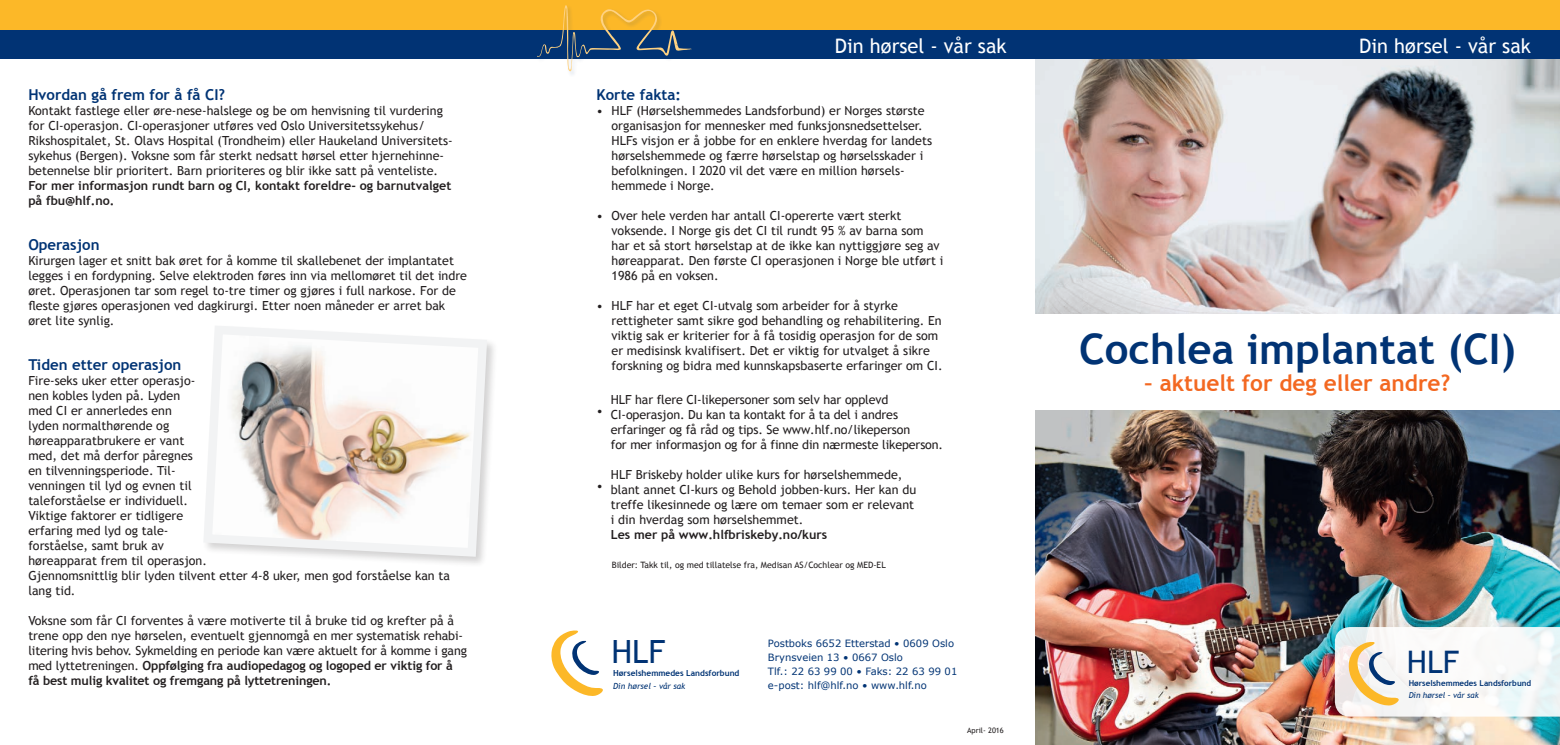
<style>
.page{position:relative;width:1560px;height:745px;background:#fff}
.page>*{position:absolute;margin:0;border:0;box-sizing:border-box;transform-origin:0 0}
.t1{font:700 42px "Trebuchet MS";color:#013374}
.t2{font:32px "Trebuchet MS";color:#013374}
.t3{font:31px "Trebuchet MS";color:#013374}
.t4{font:700 22.62px "Trebuchet MS";color:#f36821}
.t5{font:20px "Trebuchet MS";color:#fff}
.t6{font:700 15px "Trebuchet MS";color:#013374}
.t7{font:12.5px/15px "Trebuchet MS";color:#231f20}
.t8{font:700 12.5px/15px "Trebuchet MS";color:#231f20}
.t9{font:10px/13.8px "Verdana";color:#013374}
.t10{font:8.75px "Trebuchet MS";color:#231f20}
.t11{font:700 8.38px "Trebuchet MS";color:#013374}
.t12{font:italic 8.38px "Trebuchet MS";color:#013374}
.t13{font:700 8.12px "Trebuchet MS";color:#013374}
.t14{font:italic 8.12px "Trebuchet MS";color:#013374}
.t15{font:7.5px "Trebuchet MS";color:#231f20}
.s1{font-weight:700}
</style>
<div class="page">
<img style="left:1035px;top:59px;width:524px;height:254px">
<div style="left:0;top:0;width:1559px;height:59px;background:#013374"></div>
<div style="left:0;top:0;width:1559px;height:29px;background:#fcb828"></div>
<div style="left:536px;top:4px;width:161px;height:73px;background:#013374;opacity:.2"></div>
<svg style="left:537px;top:5px;width:154px;height:66px"></svg>
<svg style="left:551px;top:630px;width:52px;height:66px"></svg>
<svg style="left:204px;top:326px;width:287px;height:235px"></svg>
<img style="left:1035px;top:410px;width:524px;height:334px">
<svg style="left:1334px;top:626px;width:225px;height:90px"></svg>
<p class="t6" style="left:28px;top:85px;width:198px">Hvordan gå frem for å få CI?</p>
<p class="t7" style="left:28px;top:103px;width:426px">Kontakt fastlege eller øre-nese-halslege og be om henvisning til vurdering for CI-operasjon. CI-operasjoner utføres ved Oslo Universitetssykehus/ Rikshospitalet, St. Olavs Hospital (Trondheim) eller Haukeland Universitets&shy;sykehus (Bergen). Voksne som får sterkt nedsatt hørsel etter hjernehinne&shy;betennelse blir prioritert. Barn prioriteres og blir ikke satt på venteliste.</p>
<p class="t8" style="left:28px;top:178px;width:424px">For mer informasjon rundt barn og CI, kontakt foreldre- og barnutvalget på fbu@hlf.no.</p>
<p class="t6" style="left:28px;top:235px;width:73px">Operasjon</p>
<p class="t7" style="left:28px;top:253px;width:440px">Kirurgen lager et snitt bak øret for å komme til skallebenet der implantatet legges i en fordypning. Selve elektroden føres inn via mellomøret til det indre øret. Operasjonen tar som regel to-tre timer og gjøres i full narkose. For de fleste gjøres operasjonen ved dagkirurgi. Etter noen måneder er arret bak øret lite synlig.</p>
<p class="t6" style="left:28px;top:355px;width:154px">Tiden etter operasjon</p>
<p class="t7" style="left:28px;top:373px;width:423px">Fire-seks uker etter operasjo-<br>nen kobles lyden på. Lyden<br>med CI er annerledes enn<br>lyden normalthørende og<br>høreapparatbrukere er vant<br>med, det må derfor påregnes<br>en tilvenningsperiode. Til-<br>venningen til lyd og evnen til<br>taleforståelse er individuell.<br>Viktige faktorer er tidligere<br>erfaring med lyd og tale-<br>forståelse, samt bruk av<br>høreapparat frem til operasjon.<br>Gjennomsnittlig blir lyden tilvent etter 4-8 uker, men god forståelse kan ta lang tid.</p>
<p class="t7" style="left:28px;top:613px;width:440px">Voksne som får CI forventes å være motiverte til å bruke tid og krefter på å trene opp den nye hørselen, eventuelt gjennomgå en mer systematisk rehabi&shy;litering hvis behov. Sykmelding en periode kan være aktuelt for å komme i gang med lyttetreningen. <span class="s1">Oppfølging fra audiopedagog og logoped er viktig for å få best mulig kvalitet og fremgang på lyttetreningen.</span></p>
<h3 class="t5" style="left:834px;top:34px;width:173px">Din hørsel - vår sak</h3>
<p class="t6" style="left:596px;top:85px;width:86px">Korte fakta:</p>
<p class="t7" style="left:611px;top:103px;width:322px;text-indent:-15px">• HLF (Hørselshemmedes Landsforbund) er Norges største organisasjon for mennesker med funksjonsnedsettelser.<br>HLFs visjon er å jobbe for en enklere hverdag for landets hørselshemmede og færre hørselstap og hørselsskader i befolkningen. I 2020 vil det være en million hørsels&shy;hemmede i Norge.</p>
<p class="t7" style="left:611px;top:208px;width:333px;text-indent:-15px">• Over hele verden har antall CI-opererte vært sterkt voksende. I Norge gis det CI til rundt 95 % av barna som har et så stort hørselstap at de ikke kan nyttiggjøre seg av høreapparat. Den første CI operasjonen i Norge ble utført i 1986 på en voksen.</p>
<p class="t7" style="left:611px;top:298px;width:332px;text-indent:-15px">• HLF har et eget CI-utvalg som arbeider for å styrke rettigheter samt sikre god behandling og rehabilitering. En viktig sak er kriterier for å få tosidig operasjon for de som er medisinsk kvalifisert. Det er viktig for utvalget å sikre forskning og bidra med kunnskapsbaserte erfaringer om CI.</p>
<p class="t7" style="left:596px;top:403px;width:8px">•</p>
<p class="t7" style="left:611px;top:392px;width:334px">HLF har flere CI-likepersoner som selv har opplevd CI-operasjon. Du kan ta kontakt for å ta del i andres erfaringer og få råd og tips. Se www.hlf.no/likeperson<br>for mer informasjon og for å finne din nærmeste likeperson.</p>
<p class="t7" style="left:596px;top:478px;width:8px">•</p>
<p class="t7" style="left:611px;top:466px;width:307px">HLF Briskeby holder ulike kurs for hørselshemmede, blant annet CI-kurs og Behold jobben-kurs. Her kan du treffe likesinnede og lære om temaer som er relevant i din hverdag som hørselshemmet.</p>
<p class="t8" style="left:611px;top:526px;width:218px">Les mer på www.hlfbriskeby.no/kurs</p>
<p class="t10" style="left:611px;top:559px;width:275px">Bilder: Takk til, og med tillatelse fra, Medisan AS/Cochlear og MED-EL</p>
<h2 class="t2" style="left:611px;top:632px;width:55px">HLF</h2>
<p class="t11" style="left:613px;top:667px;width:128px">Hørselshemmedes Landsforbund</p>
<p class="t12" style="left:613px;top:680px;width:74px">Din hørsel – vår sak</p>
<p class="t9" style="left:767px;top:636px;width:191px">Postboks 6652 Etterstad • 0609 Oslo<br>Brynsveien 13 • 0667 Oslo<br>Tlf.: 22 63 99 00 • Faks: 22 63 99 01 e-post: hlf@hlf.no • www.hlf.no</p>
<p class="t15" style="left:967px;top:725px;width:38px">April- 2016</p>
<h3 class="t5" style="left:1359px;top:35px;width:173px">Din hørsel - vår sak</h3>
<h1 class="t1" style="left:1079px;top:322px;width:438px">Cochlea implantat (CI)</h1>
<h3 class="t4" style="left:1144px;top:368px;width:307px">– aktuelt for deg eller andre?</h3>
<h3 class="t3" style="left:1406px;top:643px;width:54px">HLF</h3>
<p class="t13" style="left:1408px;top:677px;width:124px">Hørselshemmedes Landsforbund</p>
<p class="t14" style="left:1408px;top:690px;width:72px">Din hørsel – vår sak</p>
</div>
